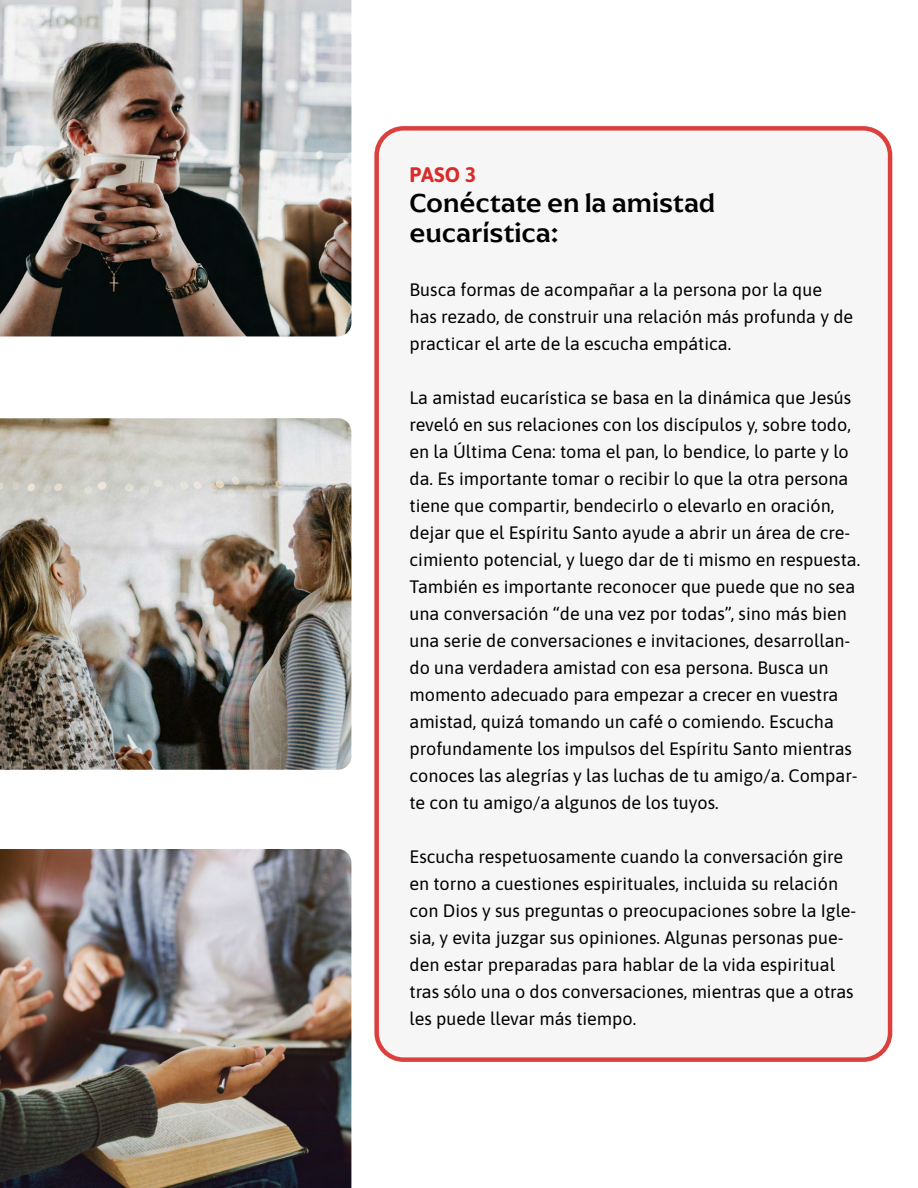
<style>
.page{position:relative;width:918px;height:1188px;background:#fff}
.page>*{position:absolute;margin:0;border:0;box-sizing:border-box;transform-origin:0 0}
.t1{font:500 27px/30px "Arpona";color:#000}
.t2{font:21px "Asap";color:#d92b28}
.t3{font:18px/27px "Asap";color:#000}
</style>
<div class="page">
<div style="left:377px;top:128px;width:513px;height:932px;background:#f7f5f5;border-radius:27px"></div>
<div style="left:374px;top:126px;width:518px;height:936px;border:4px solid #d92b28;border-radius:27px"></div>
<img style="left:0;top:0;width:351px;height:336px">
<img style="left:0;top:418px;width:351px;height:352px">
<img style="left:0;top:849px;width:351px;height:339px">
<p class="t2" style="left:410px;top:160px;width:68px">PASO 3</p>
<h1 class="t1" style="left:410px;top:188px;width:307px">Conéctate en la amistad eucarística:</h1>
<p class="t3" style="left:410px;top:275px;width:445px">Busca formas de acompañar a la persona por la que has rezado, de construir una relación más profunda y de practicar el arte de la escucha empática.</p>
<p class="t3" style="left:410px;top:383px;width:452px">La amistad eucarística se basa en la dinámica que Jesús reveló en sus relaciones con los discípulos y, sobre todo, en la Última Cena: toma el pan, lo bendice, lo parte y lo da. Es importante tomar o recibir lo que la otra persona tiene que compartir, bendecirlo o elevarlo en oración, dejar que el Espíritu Santo ayude a abrir un área de cre&shy;cimiento potencial, y luego dar de ti mismo en respuesta.<br>También es importante reconocer que puede que no sea una conversación “de una vez por todas”, sino más bien una serie de conversaciones e invitaciones, desarrollan&shy;do una verdadera amistad con esa persona. Busca un momento adecuado para empezar a crecer en vuestra amistad, quizá tomando un café o comiendo. Escucha profundamente los impulsos del Espíritu Santo mientras conoces las alegrías y las luchas de tu amigo/a. Compar&shy;te con tu amigo/a algunos de los tuyos.</p>
<p class="t3" style="left:410px;top:842px;width:448px">Escucha respetuosamente cuando la conversación gire en torno a cuestiones espirituales, incluida su relación con Dios y sus preguntas o preocupaciones sobre la Igle&shy;sia, y evita juzgar sus opiniones. Algunas personas pue&shy;den estar preparadas para hablar de la vida espiritual tras sólo una o dos conversaciones, mientras que a otras les puede llevar más tiempo.</p>
</div>
